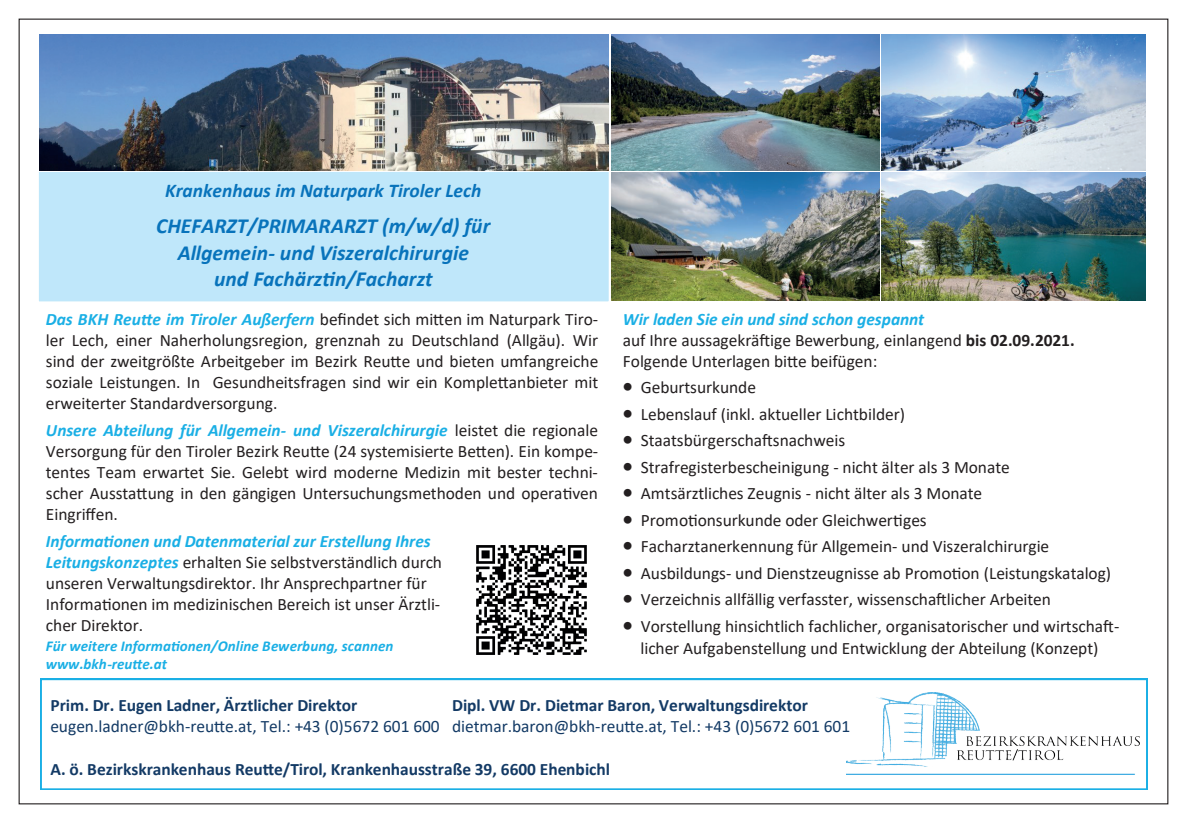
<style>
.page{position:relative;width:1187px;height:823px;background:#fff}
.page>*{position:absolute;margin:0;border:0;box-sizing:border-box;transform-origin:0 0}
.t1{font:italic 700 21.6px/26.6px "Calibri";color:#0873bb;text-align:center}
.t2{font:italic 700 19.57px "Calibri";color:#0873bb}
.t3{font:17.55px "Calibri";letter-spacing:-.005em;color:#231f20}
.t4{font:17.32px/21.2px "Calibri";letter-spacing:-.005em;color:#231f20;text-align:justify}
.t5{font:700 17.32px "Calibri";color:#133a65}
.t6{font:17.32px "Calibri";color:#133a65}
.t7{font:italic 700 15.08px/18.4px "Calibri";letter-spacing:.005em;color:#1aafe5}
.s1{font-weight:700;font-style:italic;color:#1aafe5}
.s2{font-weight:700}
</style>
<div class="page">
<div style="left:38px;top:171px;width:571px;height:131px;background:#bfe7fa"></div>
<div style="left:38px;top:171px;width:571px;height:131px;border:2px solid #fff"></div>
<img style="left:40px;top:35px;width:568px;height:136px">
<svg style="left:40px;top:678px;width:1107px;height:112px"></svg>
<img style="left:611px;top:35px;width:268px;height:136px">
<img style="left:881px;top:35px;width:264px;height:136px">
<img style="left:881px;top:173px;width:264px;height:127px">
<img style="left:611px;top:173px;width:268px;height:127px">
<img style="left:476px;top:545px;width:111px;height:110px">
<p class="t2" style="left:165px;top:177px;width:318px">Krankenhaus im Naturpark Tiroler Lech</p>
<p class="t1" style="left:156px;top:212px;width:335px">CHEFARZT/PRIMARARZT (m/w/d) für<br>Allgemein- und Viszeralchirurgie<br>und Fachärztin/Facharzt</p>
<p class="t4" style="left:46px;top:308px;width:554px"><span class="s1">Das BKH Reutte im Tiroler Außerfern</span> befindet sich mitten im Naturpark Tiro&shy;ler Lech, einer Naherholungsregion, grenznah zu Deutschland (Allgäu). Wir sind der zweitgrößte Arbeitgeber im Bezirk Reutte und bieten umfangreiche soziale Leistungen. In Gesundheitsfragen sind wir ein Komplettanbieter mit erweiterter Standardversorgung.</p>
<p class="t4" style="left:46px;top:419px;width:554px"><span class="s1">Unsere Abteilung für Allgemein- und Viszeralchirurgie</span> leistet die regionale Versorgung für den Tiroler Bezirk Reutte (24 systemisierte Betten). Ein kompe&shy;tentes Team erwartet Sie. Gelebt wird moderne Medizin mit bester techni&shy;scher Ausstattung in den gängigen Untersuchungsmethoden und operativen</p>
<p class="t3" style="left:46px;top:502px;width:73px">Eingriffen.</p>
<p class="t4" style="left:46px;top:530px;width:397px;text-align:left"><span class="s1">Informationen und Datenmaterial zur Erstellung Ihres Leitungskonzeptes</span> erhalten Sie selbstverständlich durch unseren Verwaltungsdirektor. Ihr Ansprechpartner für Informationen im medizinischen Bereich ist unser Ärztli&shy;cher Direktor.</p>
<p class="t7" style="left:46px;top:636px;width:349px">Für weitere Informationen/Online Bewerbung, scannen www.bkh-reutte.at</p>
<p class="t4" style="left:623px;top:308px;width:453px;text-align:left"><span class="s1">Wir laden Sie ein und sind schon gespannt<br></span>auf Ihre aussagekräftige Bewerbung, einlangend <span class="s2">bis 02.09.2021.<br></span>Folgende Unterlagen bitte beifügen:</p>
<p class="t4" style="left:623px;top:376px;width:135px">• Geburtsurkunde</p>
<p class="t4" style="left:623px;top:403px;width:283px">• Lebenslauf (inkl. aktueller Lichtbilder)</p>
<p class="t4" style="left:623px;top:429px;width:224px">• Staatsbürgerschaftsnachweis</p>
<p class="t4" style="left:623px;top:456px;width:388px">• Strafregisterbescheinigung - nicht älter als 3 Monate</p>
<p class="t4" style="left:623px;top:482px;width:361px">• Amtsärztliches Zeugnis - nicht älter als 3 Monate</p>
<p class="t3" style="left:623px;top:508px;width:305px">• Promotionsurkunde oder Gleichwertiges</p>
<p class="t4" style="left:623px;top:535px;width:428px">• Facharztanerkennung für Allgemein- und Viszeralchirurgie</p>
<p class="t4" style="left:623px;top:562px;width:490px">• Ausbildungs- und Dienstzeugnisse ab Promotion (Leistungskatalog)</p>
<p class="t4" style="left:623px;top:588px;width:429px">• Verzeichnis allfällig verfasster, wissenschaftlicher Arbeiten</p>
<p class="t4" style="left:623px;top:615px;width:498px;text-align:center">• Vorstellung hinsichtlich fachlicher, organisatorischer und wirtschaft&shy;licher Aufgabenstellung und Entwicklung der Abteilung (Konzept)</p>
<p class="t5" style="left:50px;top:693px;width:308px">Prim. Dr. Eugen Ladner, Ärztlicher Direktor</p>
<p class="t6" style="left:50px;top:714px;width:391px">eugen.ladner@bkh-reutte.at, Tel.: +43 (0)5672 601 600</p>
<p class="t5" style="left:452px;top:693px;width:357px">Dipl. VW Dr. Dietmar Baron, Verwaltungsdirektor</p>
<p class="t6" style="left:452px;top:714px;width:399px">dietmar.baron@bkh-reutte.at, Tel.: +43 (0)5672 601 601</p>
<p class="t5" style="left:50px;top:757px;width:561px">A. ö. Bezirkskrankenhaus Reutte/Tirol, Krankenhausstraße 39, 6600 Ehenbichl</p>
</div>
